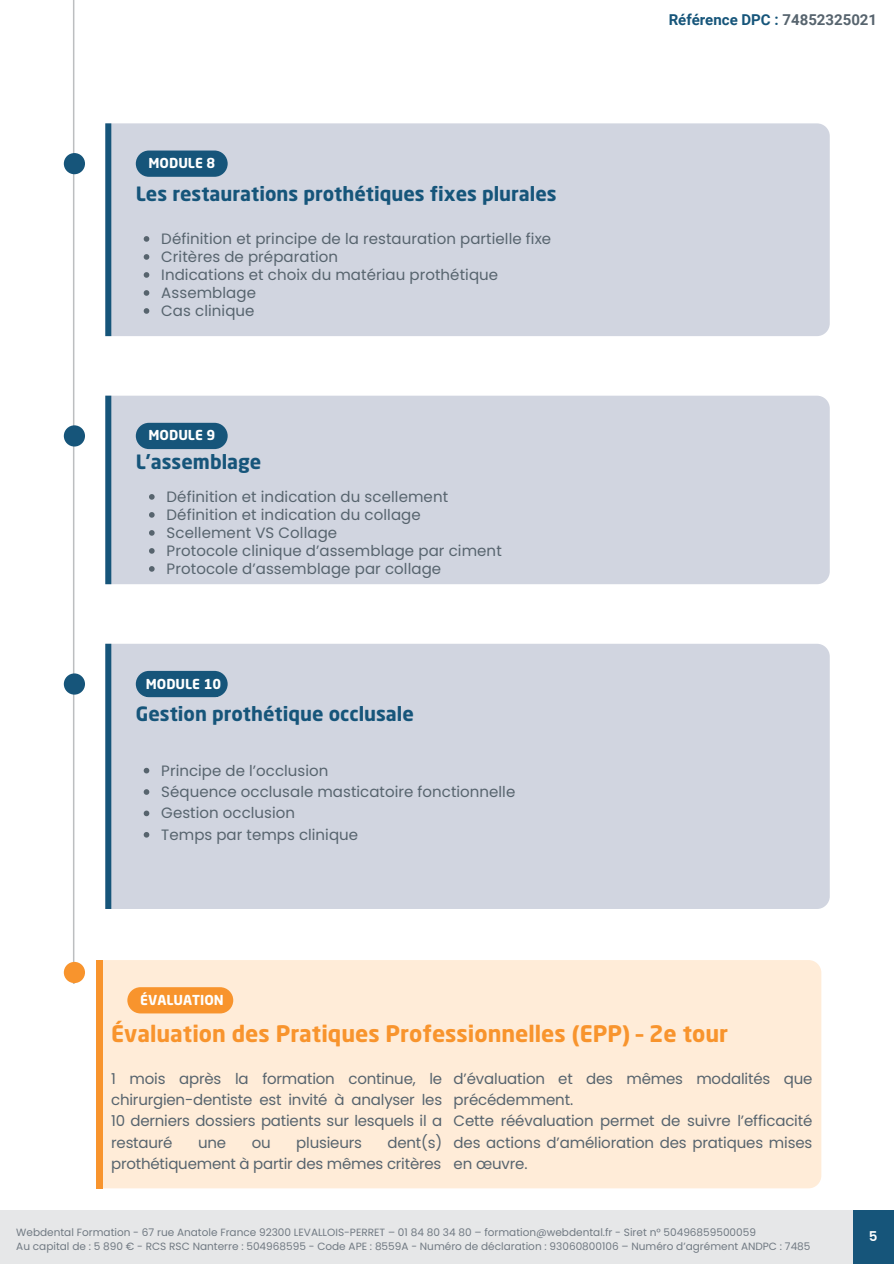
<style>
.page{position:relative;width:894px;height:1264px;background:#fff}
.page>*{position:absolute;margin:0;border:0;box-sizing:border-box;transform-origin:0 0}
.t1{font:700 22.5px "Neo Sans Std";color:#f8942d}
.t2{font:700 19.5px "Neo Sans Std";color:#16557a}
.t3{font:15px/21.3px "Poppins";letter-spacing:.005em;color:#57646e;text-align:justify}
.t4{font:15px/21.3px "Poppins";letter-spacing:-.015em;color:#57646e;text-align:right}
.t5{font:700 15px "Roboto";color:#16557a}
.t6{font:700 13.5px "Neo Sans Std";color:#fff}
.t7{font:600 13.5px "Poppins";color:#fff}
.t8{font:10.5px "Poppins";color:#717a83}
.s1{color:#57646e}
</style>
<div class="page">
<hr style="left:73px;top:0;width:1px;height:963px;background:#bcbec0">
<div style="left:64px;top:153px;width:21px;height:21px;background:#16557a;border-radius:50%"></div>
<div style="left:111px;top:123px;width:718px;height:213px;background:#d1d5e0"></div>
<div style="left:105px;top:123px;width:6px;height:213px;background:#16557a"></div>
<div style="left:136px;top:150px;width:91px;height:27px;background:#16557a;border-radius:13px"></div>
<div style="left:64px;top:425px;width:21px;height:21px;background:#16557a;border-radius:50%"></div>
<div style="left:111px;top:395px;width:718px;height:189px;background:#d1d5e0"></div>
<div style="left:105px;top:395px;width:6px;height:189px;background:#16557a"></div>
<div style="left:136px;top:423px;width:91px;height:26px;background:#16557a;border-radius:13px"></div>
<div style="left:64px;top:673px;width:21px;height:21px;background:#16557a;border-radius:50%"></div>
<div style="left:111px;top:643px;width:718px;height:266px;background:#d1d5e0"></div>
<div style="left:105px;top:643px;width:6px;height:266px;background:#16557a"></div>
<div style="left:136px;top:671px;width:91px;height:26px;background:#16557a;border-radius:13px"></div>
<div style="left:0;top:1210px;width:893px;height:53px;background:#e6e7e8"></div>
<div style="left:853px;top:1210px;width:40px;height:53px;background:#16557a"></div>
<svg style="left:144px;top:236px;width:5px;height:6px"></svg>
<svg style="left:144px;top:254px;width:5px;height:6px"></svg>
<svg style="left:144px;top:272px;width:5px;height:6px"></svg>
<svg style="left:144px;top:290px;width:5px;height:6px"></svg>
<svg style="left:144px;top:308px;width:5px;height:6px"></svg>
<svg style="left:149px;top:494px;width:5px;height:5px"></svg>
<svg style="left:149px;top:512px;width:5px;height:5px"></svg>
<svg style="left:149px;top:530px;width:5px;height:5px"></svg>
<svg style="left:149px;top:548px;width:5px;height:5px"></svg>
<svg style="left:149px;top:566px;width:5px;height:5px"></svg>
<svg style="left:144px;top:767px;width:5px;height:6px"></svg>
<svg style="left:144px;top:789px;width:5px;height:5px"></svg>
<svg style="left:144px;top:810px;width:5px;height:6px"></svg>
<svg style="left:144px;top:832px;width:5px;height:5px"></svg>
<div style="left:103px;top:960px;width:718px;height:228px;background:#ffecd8"></div>
<div style="left:97px;top:960px;width:6px;height:228px;background:#f8942d"></div>
<div style="left:127px;top:987px;width:106px;height:26px;background:#f8942d;border-radius:13px"></div>
<div style="left:241px;top:988px;width:47px;height:21px;background:#ffecd8"></div>
<div style="left:64px;top:961px;width:21px;height:22px;background:#f8942d;border-radius:50%"></div>
<p class="t6" style="left:148px;top:158px;width:68px">MODULE 8</p>
<p class="t2" style="left:136px;top:186px;width:422px">Les restaurations prothétiques fixes plurales</p>
<h2 class="t3" style="left:161px;top:228px;width:391px">Définition et principe de la restauration partielle fixe</h2>
<p class="t3" style="left:161px;top:246px;width:178px">Critères de préparation</p>
<p class="t3" style="left:161px;top:264px;width:338px">Indications et choix du matériau prothétique</p>
<p class="t3" style="left:161px;top:282px;width:96px">Assemblage</p>
<p class="t3" style="left:161px;top:300px;width:95px">Cas clinique</p>
<p class="t6" style="left:148px;top:430px;width:68px">MODULE 9</p>
<h2 class="t2" style="left:136px;top:454px;width:127px">L’assemblage</h2>
<p class="t3" style="left:166px;top:486px;width:283px">Définition et indication du scellement</p>
<h3 class="t3" style="left:166px;top:504px;width:256px">Définition et indication du collage</h3>
<h2 class="t3" style="left:166px;top:522px;width:172px">Scellement VS Collage</h2>
<p class="t3" style="left:166px;top:540px;width:336px">Protocole clinique d’assemblage par ciment</p>
<p class="t3" style="left:166px;top:558px;width:276px">Protocole d’assemblage par collage</p>
<p class="t6" style="left:146px;top:678px;width:77px">MODULE 10</p>
<p class="t2" style="left:136px;top:706px;width:279px">Gestion prothétique occlusale</p>
<p class="t3" style="left:161px;top:759px;width:168px">Principe de l’occlusion</p>
<p class="t3" style="left:161px;top:781px;width:355px">Séquence occlusale masticatoire fonctionnelle</p>
<p class="t3" style="left:161px;top:802px;width:135px">Gestion occlusion</p>
<h3 class="t3" style="left:161px;top:824px;width:198px">Temps par temps clinique</h3>
<p class="t5" style="left:668px;top:11px;width:210px">Référence DPC : <span class="s1">74852325021</span></p>
<h5 class="t6" style="left:140px;top:994px;width:85px">ÉVALUATION</h5>
<h3 class="t1" style="left:111px;top:1024px;width:618px">Évaluation des Pratiques Professionnelles (EPP) – 2e tour</h3>
<h3 class="t6" style="left:148px;top:1002px;width:68px">MODULE 7</h3>
<h1 class="t3" style="left:111px;top:1067px;width:332px">1 mois après la formation continue, le chirurgien-dentiste est invité à analyser les 10 derniers dossiers patients sur lesquels il a restauré</h1>
<h1 class="t4" style="left:111px;top:1131px;width:332px">dent(s)<br>prothétiquement à partir des mêmes critères</h1>
<h1 class="t3" style="left:198px;top:1131px;width:30px">une</h1>
<h1 class="t3" style="left:252px;top:1131px;width:20px">ou</h1>
<h1 class="t4" style="left:296px;top:1131px;width:67px">plusieurs</h1>
<h5 class="t3" style="left:453px;top:1067px;width:360px;text-align:left">d’évaluation et des mêmes modalités que précédemment.<br>Cette réévaluation permet de suivre l’efficacité des actions d’amélioration des pratiques mises en œuvre.</h5>
<p class="t8" style="left:16px;top:1225px;width:741px">Webdental Formation - 67 rue Anatole France 92300 LEVALLOIS-PERRET – 01 84 80 34 80 – formation@webdental.fr - Siret n° 50496859500059</p>
<h4 class="t8" style="left:16px;top:1238px;width:795px">Au capital de : 5 890 € - RCS RSC Nanterre : 504968595 - Code APE : 8559A - Numéro de déclaration : 93060800106 – Numéro d’agrément ANDPC : 7485</h4>
<h3 class="t7" style="left:868px;top:1226px;width:10px">5</h3>
</div>
